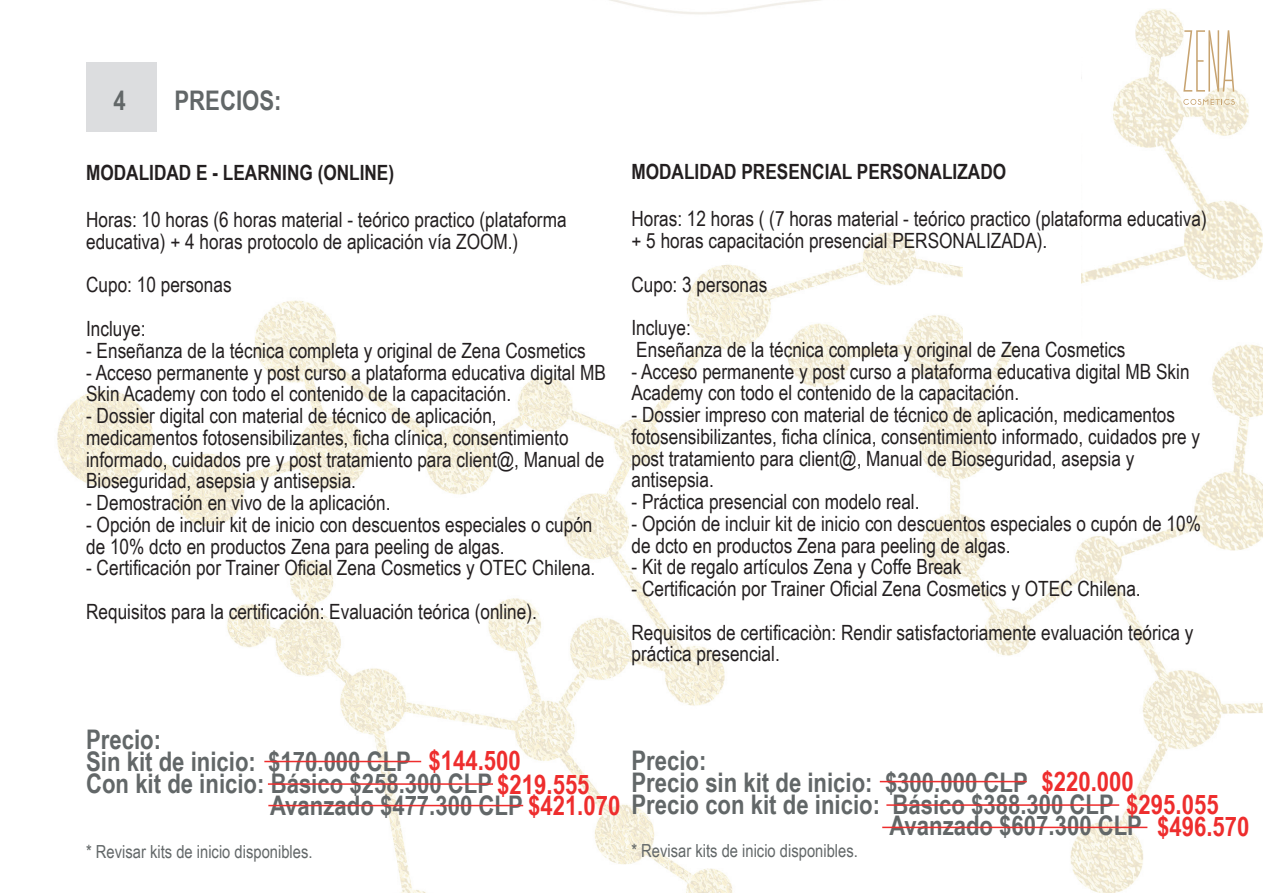
<style>
.page{position:relative;width:1263px;height:893px;background:#fff}
.page>*{position:absolute;margin:0;border:0;box-sizing:border-box;transform-origin:0 0}
.t1{font:700 27px/21.8px "Arial Narrow";color:#626768}
.t2{font:700 27px/21.8px "Arial Narrow";color:#ee2d2d}
.t3{font:21px/21.8px "Arial Narrow";color:#231f20}
.t4{font:700 21px "Arial Narrow";color:#231f20}
.t5{font:18px "Arial Narrow";color:#626768}
.s1{color:#ee2d2d}
</style>
<div class="page">
<img style="left:57px;top:0;width:1206px;height:893px">
<div style="left:963px;top:52px;width:118px;height:293px;background:#fff"></div>
<div style="left:86px;top:63px;width:71px;height:69px;background:#dcdddf"></div>
<svg style="left:1183px;top:30px;width:51px;height:62px"></svg>
<svg style="left:1183px;top:99px;width:52px;height:6px"></svg>
<hr style="left:268px;top:805px;width:255px;height:1px;background:#ee2d2d">
<hr style="left:264px;top:761px;width:157px;height:1px;background:#ee2d2d">
<hr style="left:880px;top:781px;width:147px;height:1px;background:#ee2d2d">
<hr style="left:882px;top:827px;width:265px;height:1px;background:#ee2d2d">
<hr style="left:268px;top:783px;width:225px;height:2px;background:#ee2d2d">
<hr style="left:886px;top:804px;width:233px;height:2px;background:#ee2d2d">
<p class="t1" style="left:113px;top:88px;width:14px">4</p>
<p class="t1" style="left:174px;top:88px;width:109px">PRECIOS:</p>
<p class="t4" style="left:86px;top:157px;width:310px">MODALIDAD E - LEARNING (ONLINE)</p>
<p class="t3" style="left:86px;top:208px;width:482px">Horas: 10 horas (6 horas material - teórico practico (plataforma educativa) + 4 horas protocolo de aplicación vía ZOOM.)</p>
<p class="t3" style="left:86px;top:263px;width:147px;line-height:43.5px">Cupo: 10 personas<br>Incluye:</p>
<p class="t3" style="left:86px;top:339px;width:501px">- Enseñanza de la técnica completa y original de Zena Cosmetics</p>
<p class="t3" style="left:86px;top:360px;width:521px">- Acceso permanente y post curso a plataforma educativa digital MB<br>Skin Academy con todo el contenido de la capacitación.</p>
<p class="t3" style="left:86px;top:404px;width:520px">- Dossier digital con material de técnico de aplicación, medicamentos fotosensibilizantes, ficha clínica, consentimiento informado, cuidados pre y post tratamiento para client@, Manual de Bioseguridad, asepsia y antisepsia.</p>
<p class="t3" style="left:86px;top:491px;width:306px">- Demostración en vivo de la aplicación.</p>
<p class="t3" style="left:86px;top:513px;width:508px">- Opción de incluir kit de inicio con descuentos especiales o cupón de 10% dcto en productos Zena para peeling de algas.</p>
<p class="t3" style="left:86px;top:545px;width:511px;line-height:43.5px">- Certificación por Trainer Oficial Zena Cosmetics y OTEC Chilena.<br>Requisitos para la certificación: Evaluación teórica (online).</p>
<p class="t4" style="left:631px;top:156px;width:376px">MODALIDAD PRESENCIAL PERSONALIZADO</p>
<p class="t3" style="left:631px;top:207px;width:577px">Horas: 12 horas ( (7 horas material - teórico practico (plataforma educativa) + 5 horas capacitación presencial PERSONALIZADA).</p>
<p class="t3" style="left:631px;top:262px;width:137px;line-height:43.5px">Cupo: 3 personas<br>Incluye:</p>
<p class="t3" style="left:636px;top:338px;width:491px">Enseñanza de la técnica completa y original de Zena Cosmetics</p>
<p class="t3" style="left:631px;top:359px;width:560px">- Acceso permanente y post curso a plataforma educativa digital MB Skin<br>Academy con todo el contenido de la capacitación.</p>
<p class="t3" style="left:631px;top:403px;width:570px">- Dossier impreso con material de técnico de aplicación, medicamentos fotosensibilizantes, ficha clínica, consentimiento informado, cuidados pre y post tratamiento para client@, Manual de Bioseguridad, asepsia y antisepsia.</p>
<p class="t3" style="left:631px;top:490px;width:290px">- Práctica presencial con modelo real.</p>
<p class="t3" style="left:631px;top:512px;width:571px">- Opción de incluir kit de inicio con descuentos especiales o cupón de 10% de dcto en productos Zena para peeling de algas.</p>
<p class="t3" style="left:631px;top:555px;width:331px">- Kit de regalo artículos Zena y Coffe Break</p>
<p class="t3" style="left:631px;top:566px;width:563px;line-height:43.5px">- Certificación por Trainer Oficial Zena Cosmetics y OTEC Chilena.<br>Requisitos de certificaciòn: Rendir satisfactoriamente evaluación teórica y</p>
<p class="t3" style="left:631px;top:642px;width:150px">práctica presencial.</p>
<p class="t1" style="left:86px;top:728px;width:505px">Precio:<br>Sin kit de inicio: $170.000 CLP<br>Con kit de inicio: Básico $258.300 CLP <span class="s1">$219.555</span></p>
<p class="t2" style="left:428px;top:748px;width:94px">$144.500</p>
<p class="t1" style="left:631px;top:748px;width:77px">Precio:</p>
<p class="t1" style="left:631px;top:770px;width:398px">Precio sin kit de inicio: $300.000 CLP</p>
<p class="t1" style="left:270px;top:792px;width:845px">Avanzado $477.300 CLP <span class="s1">$421.070</span> Precio con kit de inicio: Básico $388.300 CLP</p>
<p class="t1" style="left:889px;top:814px;width:254px">Avanzado $607.300 CLP</p>
<p class="t5" style="left:631px;top:837px;width:228px">* Revisar kits de inicio disponibles.</p>
<p class="t2" style="left:1041px;top:769px;width:94px">$220.000</p>
<p class="t2" style="left:1157px;top:792px;width:94px;text-indent:-31px">$295.055 $496.570</p>
<p class="t5" style="left:86px;top:838px;width:228px">* Revisar kits de inicio disponibles.</p>
</div>
